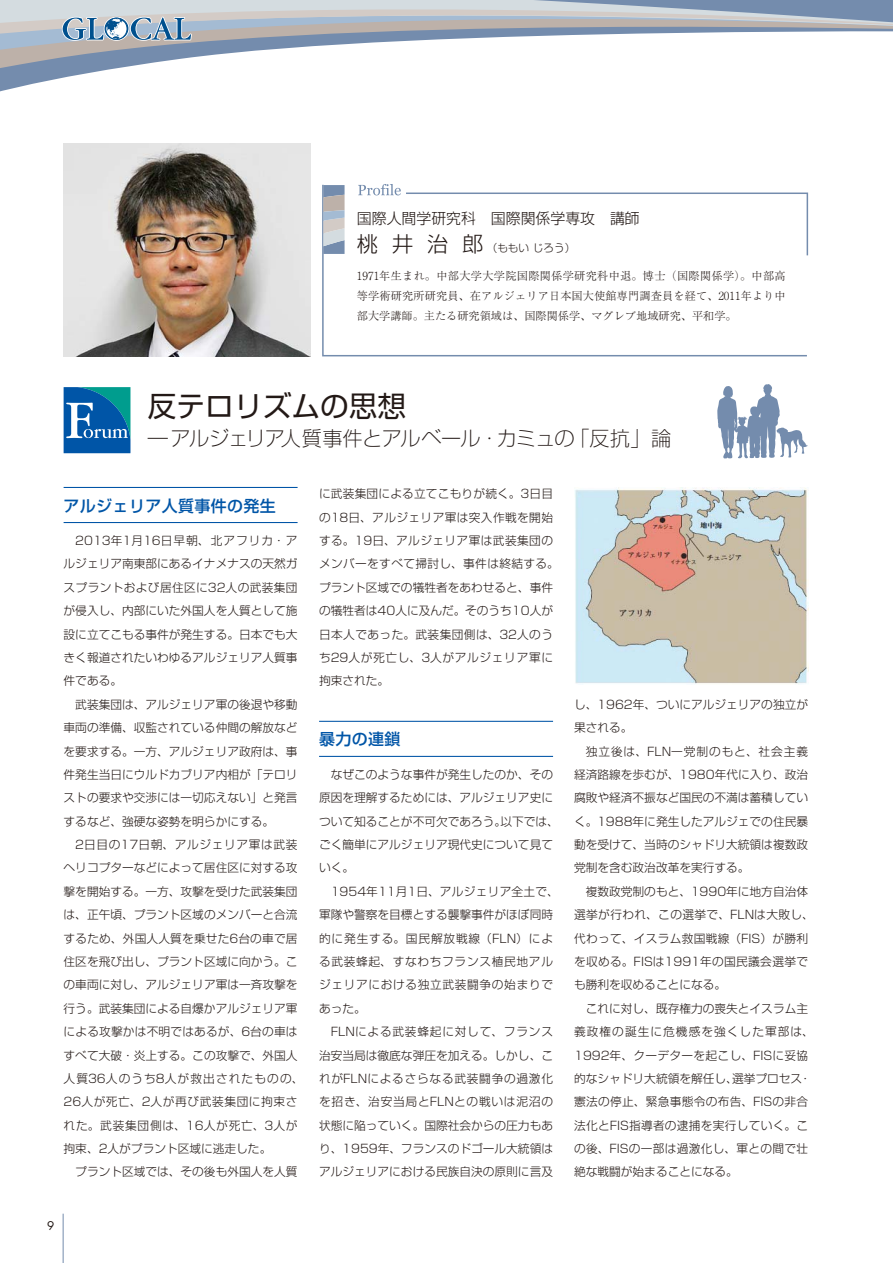
<style>
.page{position:relative;width:893px;height:1263px;background:#fff}
.page>*{position:absolute;margin:0;border:0;box-sizing:border-box;transform-origin:0 0}
.t1{font:28.65px "Shin Go Pro Regular 90 pv RKSJ H";color:#231916}
.t2{font:20.25px "Shin Go Pro Ex Light 90 msp RKSJ H";letter-spacing:-.04em;color:#231916}
.t3{font:15.9px "Shin Go Pro Medium 90 msp RKSJ H";letter-spacing:.025em;color:#0055a7}
.t4{font:14.85px "Shin Go Pro Light 90 msp RKSJ H";color:#231916}
.t5{font:11.7px/23.4px "Shin Go Pro Light 90 msp RKSJ H";color:#231916}
.t6{font:11.7px/23.4px "Shin Go Pro Light 90 msp RKSJ H";letter-spacing:.03em;color:#231916}
.t7{font:11.7px/23.4px "Shin Go Pro Light 90 msp RKSJ H";letter-spacing:.025em;color:#231916}
.t8{font:11.7px/23.4px "Shin Go Pro Light 90 msp RKSJ H";letter-spacing:.055em;color:#231916}
.t9{font:11.7px "Futura Std";color:#231916}
.t10{font:11.1px/20.2px "Ryumin Pro Light 90 msp RKSJ H";color:#231916;text-align:justify}
.t11{font:10.65px "Shin Go Pro Light 90 msp RKSJ H";color:#231916}
.s1{font-size:21.3px}
</style>
<div class="page">
<svg style="left:0;top:0;width:892px;height:92px"></svg>
<svg style="left:61px;top:16px;width:132px;height:31px;background:#9eb0bf"></svg>
<hr style="left:63px;top:1214px;width:1px;height:49px;background:#748cad">
<svg style="left:322px;top:184px;width:485px;height:173px"></svg>
<svg style="left:358px;top:184px;width:450px;height:73px"></svg>
<hr style="left:64px;top:487px;width:233px;height:1px;background:#0055a7">
<hr style="left:64px;top:522px;width:233px;height:1px;background:#0055a7">
<hr style="left:319px;top:721px;width:234px;height:1px;background:#0055a7">
<hr style="left:319px;top:756px;width:234px;height:1px;background:#0055a7">
<img style="left:64px;top:144px;width:246px;height:212px">
<svg style="left:64px;top:387px;width:67px;height:66px;background:#2075ad"></svg>
<svg style="left:323px;top:185px;width:21px;height:69px"></svg>
<svg style="left:717px;top:384px;width:91px;height:75px"></svg>
<img style="left:575px;top:488px;width:233px;height:196px">
<p class="t4" style="left:357px;top:212px;width:284px">国際人間学研究科　国際関係学専攻　講師</p>
<p class="t11" style="left:357px;top:244px;width:220px"><span class="s1">桃 井 治 郎</span>（ももい じろう）</p>
<p class="t10" style="left:357px;top:267px;width:430px">1971年生まれ。中部大学大学院国際関係学研究科中退。博士（国際関係学）。中部高等学術研究所研究員、在アルジェリア日本国大使館専門調査員を経て、2011年より中部大学講師。主たる研究領域は、国際関係学、マグレブ地域研究、平和学。</p>
<h1 class="t1" style="left:148px;top:396px;width:260px">反テロリズムの思想</h1>
<h2 class="t2" style="left:148px;top:431px;width:525px">―アルジェリア人質事件とアルベール･カミュの「反抗」論</h2>
<h3 class="t3" style="left:64px;top:500px;width:214px">アルジェリア人質事件の発生</h3>
<p class="t5" style="left:64px;top:531px;width:235px;text-align:justify;text-indent:12px">2013年1月16日早朝、北アフリカ・アルジェリア南東部にあるイナメナスの天然ガスプラントおよび居住区に32人の武装集団が侵入し、内部にいた外国人を人質として施設に立てこもる事件が発生する。日本でも大きく報道されたいわゆるアルジェリア人質事件である。</p>
<p class="t5" style="left:64px;top:694px;width:235px;text-align:justify;text-indent:12px">武装集団は、アルジェリア軍の後退や移動車両の準備、収監されている仲間の解放などを要求する。一方、アルジェリア政府は、事件発生当日にウルドカブリア内相が「テロリストの要求や交渉には一切応えない」と発言するなど、強硬な姿勢を明らかにする。</p>
<p class="t5" style="left:64px;top:835px;width:241px;text-indent:12px">2日目の17日朝、アルジェリア軍は武装ヘリコプターなどによって居住区に対する攻撃を開始する。一方、攻撃を受けた武装集団は、正午頃、プラント区域のメンバーと合流するため、外国人人質を乗せた6台の車で居住区を飛び出し、プラント区域に向かう。この車両に対し、アルジェリア軍は一斉攻撃を行う。武装集団による自爆かアルジェリア軍による攻撃かは不明ではあるが、6台の車はすべて大破・炎上する。この攻撃で、外国人人質36人のうち8人が救出されたものの、<br>26人が死亡、2人が再び武装集団に拘束された。武装集団側は、16人が死亡、3人が拘束、2人がプラント区域に逃走した。</p>
<p class="t5" style="left:75px;top:1162px;width:224px">プラント区域では、その後も外国人を人質</p>
<p class="t6" style="left:319px;top:484px;width:241px">に武装集団による立てこもりが続く。3日目の18日、アルジェリア軍は突入作戦を開始する。19日、アルジェリア軍は武装集団のメンバーをすべて掃討し、事件は終結する。プラント区域での犠牲者をあわせると、事件の犠牲者は40人に及んだ。そのうち10人が日本人であった。武装集団側は、32人のうち29人が死亡し、3人がアルジェリア軍に拘束された。</p>
<h3 class="t3" style="left:319px;top:733px;width:83px">暴力の連鎖</h3>
<p class="t5" style="left:319px;top:764px;width:241px;text-indent:12px">なぜこのような事件が発生したのか、その原因を理解するためには、アルジェリア史について知ることが不可欠であろう。以下では、ごく簡単にアルジェリア現代史について見ていく。</p>
<p class="t8" style="left:319px;top:881px;width:241px;text-indent:12px">1954年11月1日、アルジェリア全土で、軍隊や警察を目標とする襲撃事件がほぼ同時的に発生する。国民解放戦線（FLN）による武装蜂起、すなわちフランス植民地アルジェリアにおける独立武装闘争の始まりであった。</p>
<p class="t5" style="left:319px;top:1022px;width:235px;text-align:justify;text-indent:12px">FLNによる武装蜂起に対して、フランス治安当局は徹底な弾圧を加える。しかし、これがFLNによるさらなる武装闘争の過激化を招き、治安当局とFLNとの戦いは泥沼の状態に陥っていく。国際社会からの圧力もあり、1959年、フランスのドゴール大統領はアルジェリアにおける民族自決の原則に言及</p>
<p class="t5" style="left:574px;top:694px;width:235px">し、1962年、ついにアルジェリアの独立が果される。</p>
<p class="t5" style="left:574px;top:741px;width:235px;text-align:justify;text-indent:12px">独立後は、FLN一党制のもと、社会主義経済路線を歩むが、1980年代に入り、政治腐敗や経済不振など国民の不満は蓄積していく。1988年に発生したアルジェでの住民暴動を受けて、当時のシャドリ大統領は複数政党制を含む政治改革を実行する。</p>
<p class="t5" style="left:574px;top:881px;width:241px;text-indent:12px">複数政党制のもと、1990年に地方自治体選挙が行われ、この選挙で、FLNは大敗し、代わって、イスラム救国戦線（FIS）が勝利を収める。FISは1991年の国民議会選挙でも勝利を収めることになる。</p>
<p class="t7" style="left:574px;top:998px;width:241px;text-indent:12px">これに対し、既存権力の喪失とイスラム主義政権の誕生に危機感を強くした軍部は、<br>1992年、クーデターを起こし、FISに妥協的なシャドリ大統領を解任し、選挙プロセス・憲法の停止、緊急事態令の布告、FISの非合法化とFIS指導者の逮捕を実行していく。この後、FISの一部は過激化し、軍との間で壮絶な戦闘が始まることになる。</p>
<p class="t9" style="left:47px;top:1220px;width:9px">9</p>
</div>
